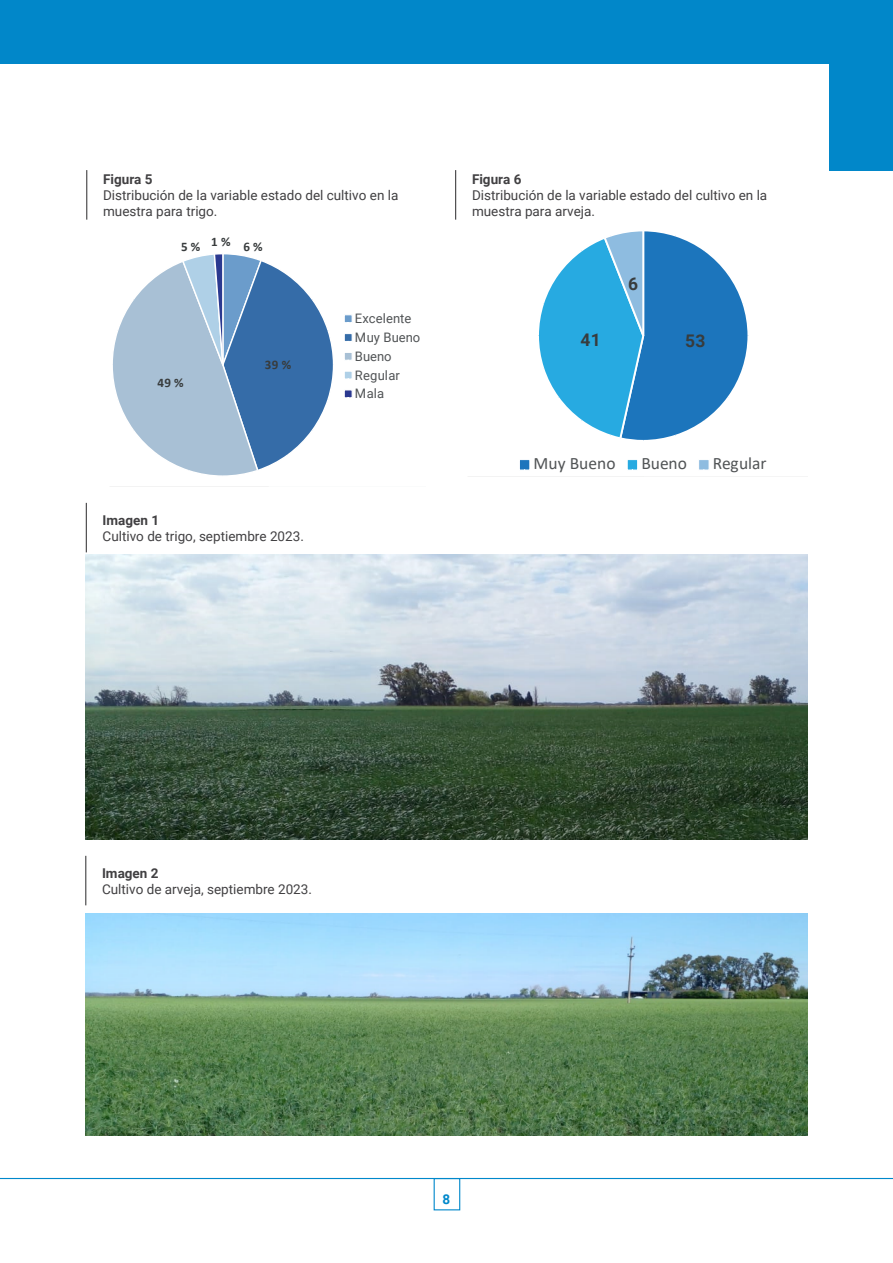
<style>
.page{position:relative;width:893px;height:1263px;background:#fff}
.page>*{position:absolute;margin:0;border:0;box-sizing:border-box;transform-origin:0 0}
.t1{font:17.4px "Calibri";color:#515456}
.t2{font:700 17.4px "Roboto";color:#383c3d}
.t3{font:13.5px/16.2px "Roboto";color:#414042}
.t4{font:700 13.5px "Roboto";color:#414042}
.t5{font:700 13.5px "Roboto";color:#0088cb}
.t6{font:13.05px/18.8px "Roboto";letter-spacing:.005em;color:#515456}
.t7{font:700 13.05px "Calibri";color:#383c3d}
</style>
<div class="page">
<hr style="left:0;top:1178px;width:893px;height:1px;background:#0088cb">
<div style="left:434px;top:1178px;width:26px;height:32px;border:1px solid #0088cb"></div>
<div style="left:829px;top:2px;width:64px;height:168px;background:#0187c9"></div>
<div style="left:0;top:0;width:893px;height:64px;background:#0187c9"></div>
<hr style="left:86px;top:170px;width:1px;height:50px;background:#414042">
<svg style="left:112px;top:254px;width:221px;height:222px"></svg>
<svg style="left:344px;top:315px;width:8px;height:8px"></svg>
<svg style="left:344px;top:334px;width:8px;height:7px"></svg>
<svg style="left:344px;top:353px;width:8px;height:7px"></svg>
<svg style="left:344px;top:371px;width:8px;height:8px"></svg>
<svg style="left:344px;top:390px;width:8px;height:8px"></svg>
<hr style="left:455px;top:170px;width:1px;height:50px;background:#414042">
<svg style="left:538px;top:231px;width:211px;height:210px"></svg>
<svg style="left:520px;top:460px;width:10px;height:10px"></svg>
<svg style="left:627px;top:460px;width:11px;height:10px"></svg>
<svg style="left:699px;top:460px;width:10px;height:10px"></svg>
<hr style="left:86px;top:503px;width:1px;height:49px;background:#414042">
<img style="left:85px;top:554px;width:723px;height:286px">
<hr style="left:85px;top:856px;width:1px;height:49px;background:#414042">
<img style="left:86px;top:914px;width:721px;height:221px">
<p class="t4" style="left:103px;top:169px;width:51px">Figura 5</p>
<p class="t3" style="left:103px;top:187px;width:297px">Distribución de la variable estado del cultivo en la muestra para trigo.</p>
<p class="t7" style="left:243px;top:237px;width:21px">6%</p>
<p class="t7" style="left:181px;top:235px;width:51px">5% 1%</p>
<p class="t7" style="left:158px;top:373px;width:28px">49%</p>
<p class="t7" style="left:265px;top:355px;width:28px">39%</p>
<p class="t4" style="left:103px;top:510px;width:58px">Imagen 1</p>
<p class="t3" style="left:103px;top:527px;width:203px">Cultivo de trigo, septiembre 2023.</p>
<p class="t6" style="left:355px;top:309px;width:67px">Excelente<br>Muy Bueno<br>Bueno<br>Regular<br>Mala</p>
<p class="t4" style="left:472px;top:169px;width:51px">Figura 6</p>
<p class="t3" style="left:472px;top:187px;width:297px">Distribución de la variable estado del cultivo en la muestra para arveja.</p>
<p class="t2" style="left:628px;top:272px;width:12px">6</p>
<p class="t2" style="left:580px;top:327px;width:22px">41</p>
<p class="t2" style="left:685px;top:329px;width:22px">53</p>
<p class="t1" style="left:534px;top:451px;width:83px">Muy Bueno</p>
<p class="t1" style="left:641px;top:451px;width:47px">Bueno</p>
<p class="t1" style="left:713px;top:451px;width:55px">Regular</p>
<p class="t4" style="left:102px;top:863px;width:58px">Imagen 2</p>
<p class="t3" style="left:102px;top:880px;width:211px">Cultivo de arveja, septiembre 2023.</p>
<p class="t5" style="left:443px;top:1190px;width:9px">8</p>
</div>
